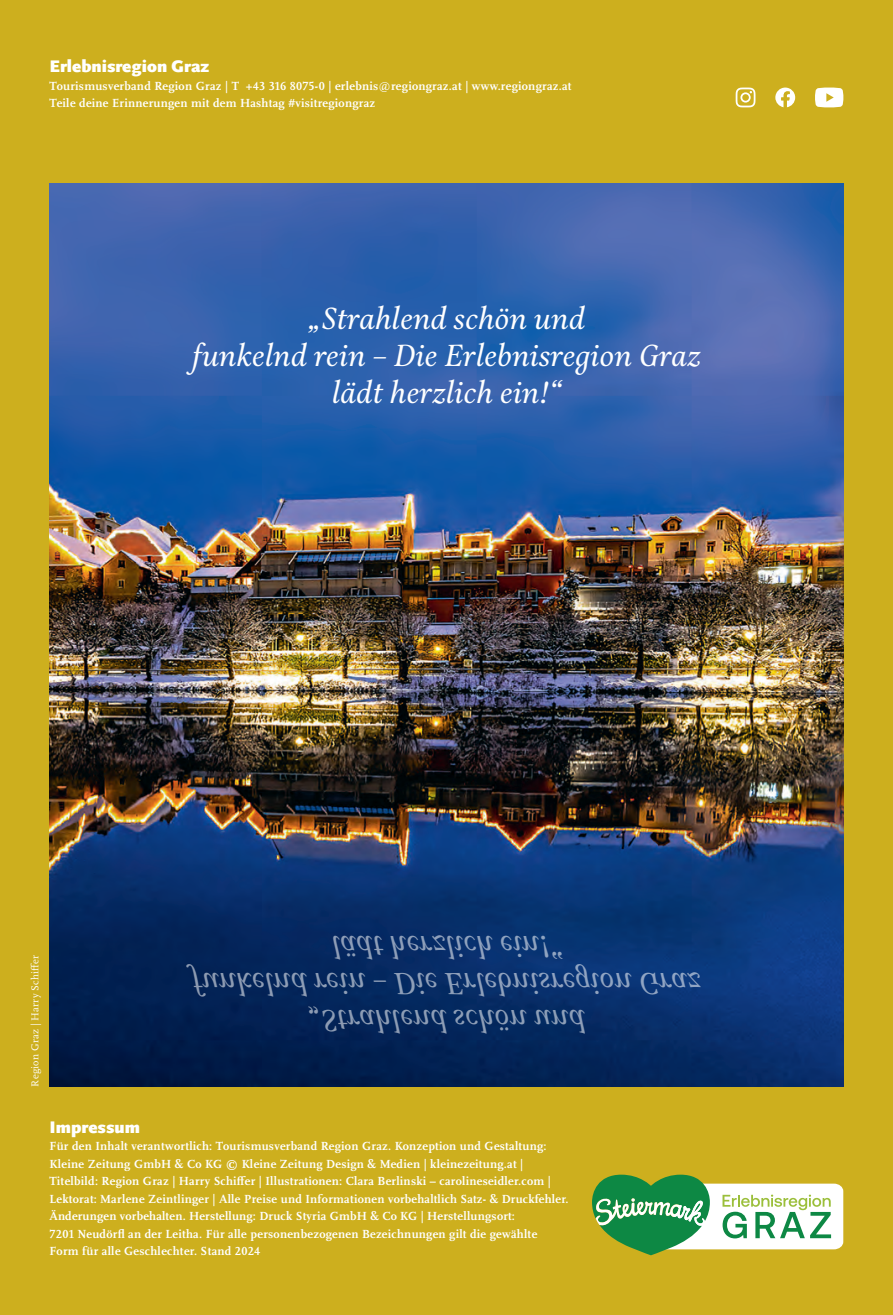
<style>
.page{position:relative;width:893px;height:1315px;background:#cdaf1e}
.page>*{position:absolute;margin:0;border:0;box-sizing:border-box;transform-origin:0 0}
.H2_weiß_linksbümdig{font:italic 31.5px/36.8px "Aria Text G2";color:#fff;text-align:center}
.Frage_Interview{font:900 17.5px "Scala Sans Pro";color:#fff}
.Fotocredit_Weiß{font:700 12.25px/17.5px "Scala Pro";letter-spacing:.02em;color:#fff}
.Fotocredit_Weiß-2{font:10.5px "Scala Pro";letter-spacing:.02em;color:#fff}
</style>
<div class="page">
<img style="left:50px;top:183px;width:793px;height:903px">
<svg style="left:736px;top:88px;width:19px;height:19px"></svg>
<svg style="left:775px;top:88px;width:20px;height:19px"></svg>
<svg style="left:815px;top:88px;width:28px;height:19px"></svg>
<svg style="left:592px;top:1174px;width:251px;height:81px"></svg>
<div style="left:308px;top:1006px;width:277px;height:27px;background:#03275d"></div>
<svg style="left:187px;top:935px;width:514px;height:61px;background:#062c68"></svg>
<p class="Frage_Interview" style="left:50px;top:57px;width:161px">Erlebnisregion Graz</p>
<p class="Fotocredit_Weiß" style="left:50px;top:77px;width:523px">Tourismusverband Region Graz | T +43 316 8075-0 | erlebnis@regiongraz.at | www.regiongraz.at</p>
<p class="Fotocredit_Weiß" style="left:50px;top:95px;width:327px">Teile deine Erinnerungen mit dem Hashtag #visitregiongraz</p>
<p class="H2_weiß_linksbümdig" style="left:192px;top:302px;width:510px">„Strahlend schön und<br>funkelnd rein – Die Erlebnisregion Graz lädt herzlich ein!“</p>
<p class="Fotocredit_Weiß-2" style="left:29px;top:1086px;width:133px;rotate:-90deg">Region Graz | Harry Schiffer</p>
<p class="Frage_Interview" style="left:50px;top:1117px;width:92px">Impressum</p>
<p class="Fotocredit_Weiß" style="left:50px;top:1137px;width:520px">Für den Inhalt verantwortlich: Tourismusverband Region Graz. Konzeption und Gestaltung:<br>Kleine Zeitung GmbH &amp; Co KG © Kleine Zeitung Design &amp; Medien | kleinezeitung.at | Titelbild: Region Graz | Harry Schiffer | Illustrationen: Clara Berlinski – carolineseidler.com | Lektorat: Marlene Zeintlinger | Alle Preise und Informationen vorbehaltlich Satz- &amp; Druckfehler.<br>Änderungen vorbehalten. Herstellung: Druck Styria GmbH &amp; Co KG | Herstellungsort:<br>7201 Neudörfl an der Leitha. Für alle personenbezogenen Bezeichnungen gilt die gewählte Form für alle Geschlechter. Stand 2024</p>
</div>
